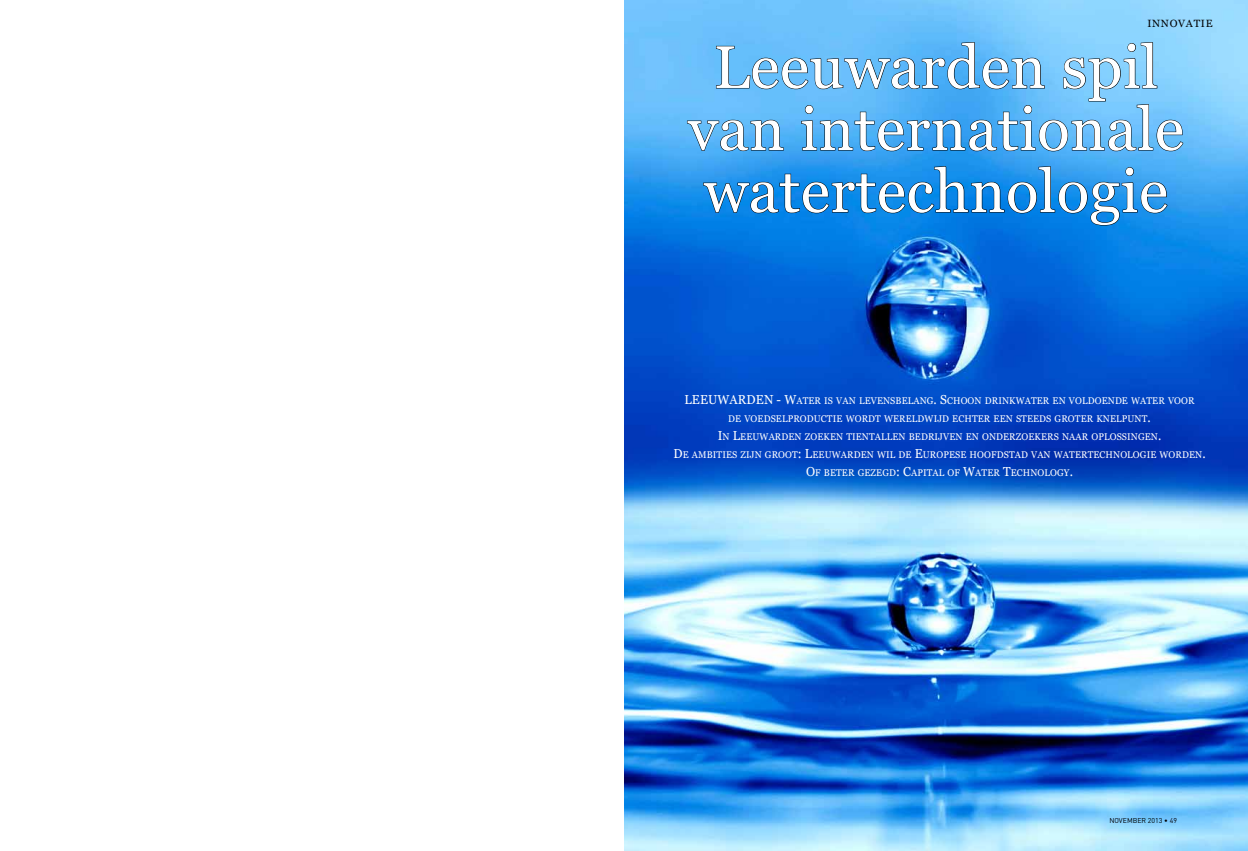
<style>
.page{position:relative;width:1248px;height:851px;background:#fff}
.page>*{position:absolute;margin:0;border:0;box-sizing:border-box;transform-origin:0 0}
.t1{font:60px/62px "Georgia";letter-spacing:.01em;color:#fff;text-align:center}
.t2{font:10.5px "Georgia";letter-spacing:.065em;color:#000}
.t3{font:9.8px/18px "Georgia";letter-spacing:.015em;color:#fff;scale:.94 1}
.t4{font:7px "DIN";color:#000}
.s1{font-size:13px}
</style>
<div class="page">
<img style="left:624px;top:0;width:623px;height:850px">
<svg style="left:686px;top:42px;width:497px;height:110px;background:#58a9e2"></svg>
<svg style="left:702px;top:166px;width:466px;height:60px;background:#117dd2"></svg>
<p class="t2" style="left:1147px;top:15px;width:67px">INNOVATIE</p>
<h1 class="t1" style="left:688px;top:34px;width:497px">Leeuwarden spil van internationale watertechnologie</h1>
<p class="t3" style="left:728px;top:390px;width:497px;text-indent:-44px"><span class="s1">LEEUWARDEN - W</span>ATER IS VAN LEVENSBELANG<span class="s1">. S</span>CHOON DRINKWATER EN VOLDOENDE WATER VOOR<br>DE VOEDSELPRODUCTIE WORDT WERELDW</p>
<p class="t3" style="left:933px;top:408px;width:232px">IJD ECHTER EEN STEEDS GROTER KNELPUNT<span class="s1">.</span></p>
<p class="t3" style="left:717px;top:426px;width:473px"><span class="s1">I</span>N <span class="s1">L</span>EEUWARD EN ZOEKEN TIENTALLEN BEDRIJVEN EN ONDERZOEKERS NAAR OPLOSSINGEN<span class="s1">.</span></p>
<p class="t3" style="left:673px;top:444px;width:567px"><span class="s1">D</span>E AMBITIES ZIJN GROOT<span class="s1">: L</span>EEUWARDEN WIL DE <span class="s1">E</span>UROPESE HOOFDSTAD VAN WATERTECHNOLOGIE WORDEN<span class="s1">.</span></p>
<p class="t3" style="left:806px;top:462px;width:285px"><span class="s1">O</span>F BETER GEZEGD<span class="s1">: C</span>APITAL OF <span class="s1">W</span>ATER <span class="s1">T</span>ECHNOLOGY<span class="s1">.</span></p>
<p class="t4" style="left:1109px;top:816px;width:69px">NOVEMBER 2013 • 49</p>
</div>
